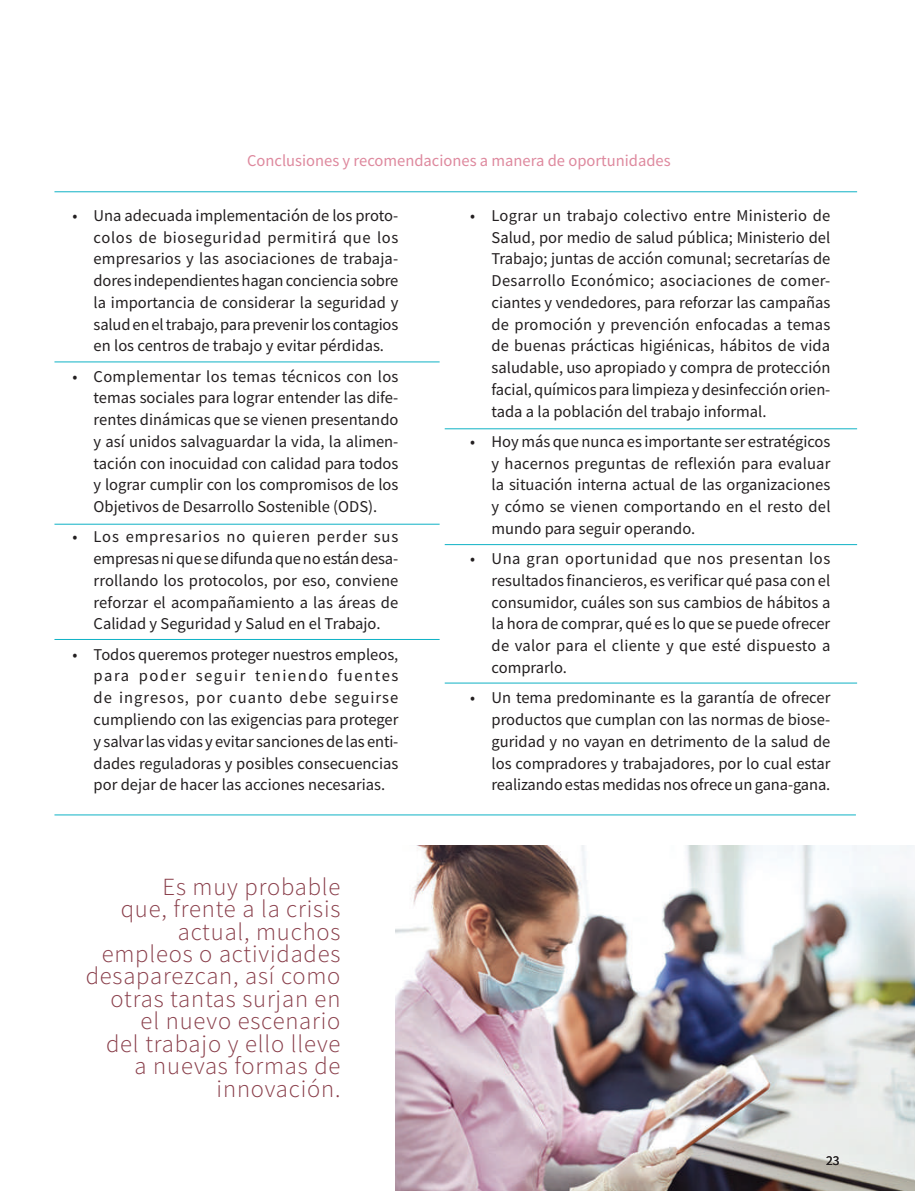
<style>
.page{position:relative;width:915px;height:1191px;background:#fff}
.page>*{position:absolute;margin:0;border:0;box-sizing:border-box;transform-origin:0 0}
.t1{font:300 24.6px/22.5px "Source Sans Pro";letter-spacing:.035em;color:#893e4a;text-align:right}
.t2{font:16.5px/21.8px "Source Sans Pro";color:#231f20;text-align:justify}
.t3{font:16.5px "Source Sans Pro";color:#de899e}
.t4{font:13.5px "Source Sans Pro";color:#231f20}
</style>
<div class="page">
<img style="left:395px;top:845px;width:519px;height:346px">
<hr style="left:54px;top:191px;width:802px;height:1px;background:#0eb2c5">
<hr style="left:54px;top:361px;width:385px;height:1px;background:#0eb2c5">
<hr style="left:444px;top:428px;width:412px;height:1px;background:#0eb2c5">
<hr style="left:54px;top:524px;width:385px;height:1px;background:#0eb2c5">
<hr style="left:444px;top:544px;width:412px;height:1px;background:#0eb2c5">
<hr style="left:54px;top:639px;width:385px;height:1px;background:#0eb2c5">
<hr style="left:444px;top:682px;width:412px;height:1px;background:#0eb2c5">
<hr style="left:54px;top:814px;width:801px;height:1px;background:#0eb2c5">
<p class="t3" style="left:247px;top:149px;width:425px">Conclusiones y recomendaciones a manera de oportunidades</p>
<p class="t2" style="left:94px;top:204px;width:306px;text-indent:-21px">• Una adecuada implementación de los proto&shy;colos de bioseguridad permitirá que los empresarios y las asociaciones de trabaja&shy;dores independientes hagan conciencia sobre la importancia de considerar la seguridad y salud en el trabajo, para prevenir los contagios en los centros de trabajo y evitar pérdidas.</p>
<p class="t2" style="left:94px;top:365px;width:306px;text-indent:-21px">• Complementar los temas técnicos con los temas sociales para lograr entender las dife&shy;rentes dinámicas que se vienen presentando y así unidos salvaguardar la vida, la alimen&shy;tación con inocuidad con calidad para todos y lograr cumplir con los compromisos de los Objetivos de Desarrollo Sostenible (ODS).</p>
<p class="t2" style="left:94px;top:526px;width:306px;text-indent:-21px">• Los empresarios no quieren perder sus empresas ni que se difunda que no están desa&shy;rrollando los protocolos, por eso, conviene reforzar el acompañamiento a las áreas de Calidad y Seguridad y Salud en el Trabajo.</p>
<p class="t2" style="left:94px;top:643px;width:306px;text-indent:-21px">• Todos queremos proteger nuestros empleos, para poder seguir teniendo fuentes de ingresos, por cuanto debe seguirse cumpliendo con las exigencias para proteger y salvar las vidas y evitar sanciones de las enti&shy;dades reguladoras y posibles consecuencias por dejar de hacer las acciones necesarias.</p>
<h1 class="t1" style="left:86px;top:875px;width:256px">Es muy probable<br>que, frente a la crisis actual, muchos empleos o actividades desaparezcan, así como otras tantas surjan en<br>el nuevo escenario<br>del trabajo y ello lleve<br>a nuevas formas de innovación.</h1>
<p class="t2" style="left:491px;top:204px;width:340px;text-indent:-21px">• Lograr un trabajo colectivo entre Ministerio de Salud, por medio de salud pública; Ministerio del Trabajo; juntas de acción comunal; secretarías de Desarrollo Económico; asociaciones de comer&shy;ciantes y vendedores, para reforzar las campañas de promoción y prevención enfocadas a temas de buenas prácticas higiénicas, hábitos de vida saludable, uso apropiado y compra de protección facial, químicos para limpieza y desinfección orien&shy;tada a la población del trabajo informal.</p>
<p class="t2" style="left:491px;top:430px;width:340px;text-indent:-21px">• Hoy más que nunca es importante ser estratégicos y hacernos preguntas de reflexión para evaluar la situación interna actual de las organizaciones y cómo se vienen comportando en el resto del mundo para seguir operando.</p>
<p class="t2" style="left:491px;top:548px;width:340px;text-indent:-21px">• Una gran oportunidad que nos presentan los resultados financieros, es verificar qué pasa con el consumidor, cuáles son sus cambios de hábitos a la hora de comprar, qué es lo que se puede ofrecer de valor para el cliente y que esté dispuesto a comprarlo.</p>
<p class="t2" style="left:491px;top:687px;width:340px;text-indent:-21px">• Un tema predominante es la garantía de ofrecer productos que cumplan con las normas de biose&shy;guridad y no vayan en detrimento de la salud de los compradores y trabajadores, por lo cual estar realizando estas medidas nos ofrece un gana-gana.</p>
<p class="t4" style="left:825px;top:1151px;width:15px">23</p>
</div>
